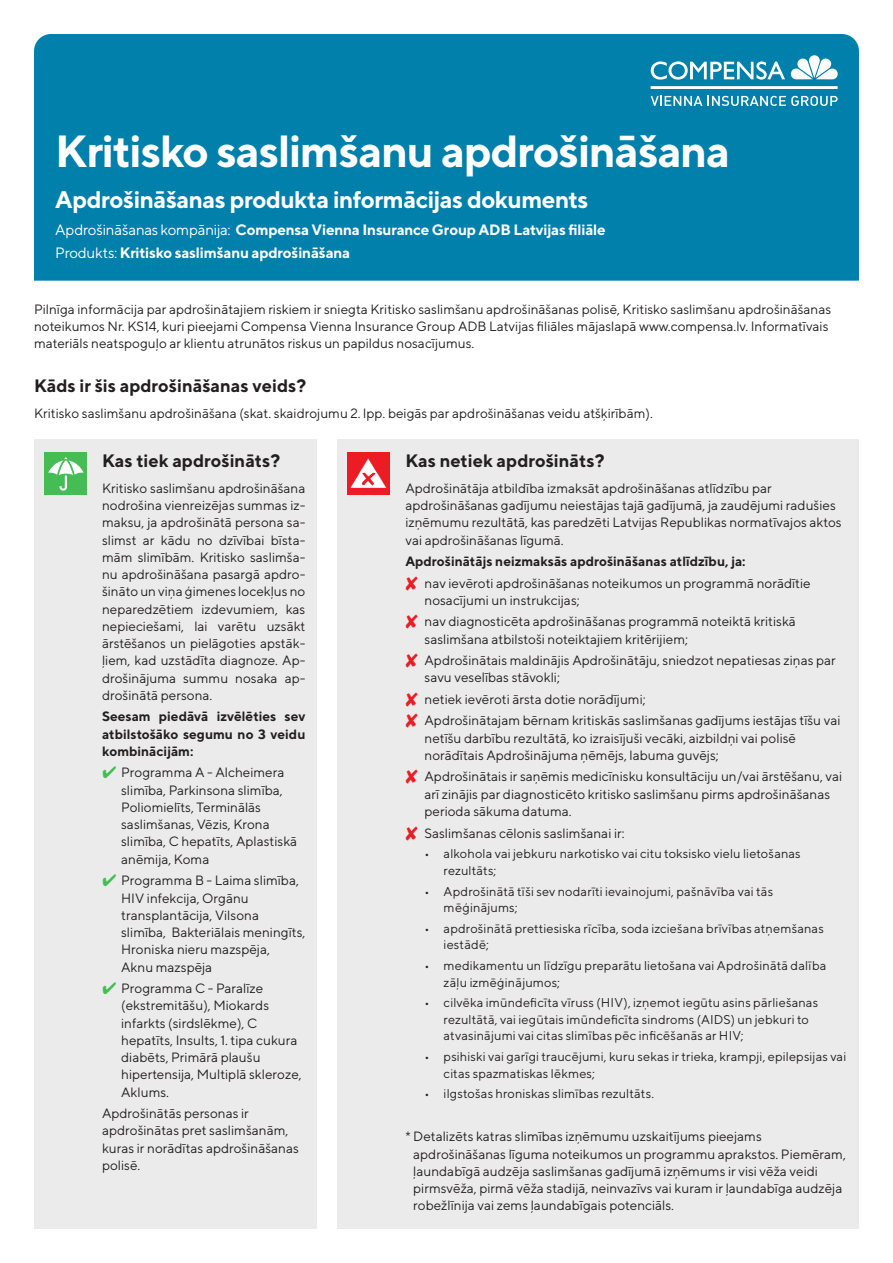
<style>
.page{position:relative;width:893px;height:1263px;background:#fff}
.page>*{position:absolute;margin:0;border:0;box-sizing:border-box;transform-origin:0 0}
.t1{font:700 45px "TT Norms";letter-spacing:-.025em;color:#fff}
.t2{font:700 24px "TT Norms";letter-spacing:-.025em;color:#fff}
.Prod2{font:700 18px "TT Norms";color:#231f20}
.t3{font:700 15px "TT Norms";letter-spacing:-.015em;color:#fff}
.Pamat_prod{font:13.5px/17.2px "TT Norms";color:#231f20}
.Pamat_prod-2{font:700 13.5px/17.2px "TT Norms";color:#231f20;text-align:justify}
.t4{font:12.75px/16.5px "TT Norms";letter-spacing:.01em;color:#231f20}
.s1{font-weight:400}
</style>
<div class="page">
<div style="left:34px;top:439px;width:282px;height:790px;background:#ebebeb"></div>
<div style="left:337px;top:439px;width:522px;height:790px;background:#ebebeb"></div>
<div style="left:34px;top:34px;width:825px;height:247px;background:#0080ab"></div>
<div style="left:45px;top:452px;width:42px;height:42px;background:#43bd54"></div>
<svg style="left:48px;top:457px;width:36px;height:34px"></svg>
<div style="left:347px;top:452px;width:43px;height:42px;background:#ed1c24"></div>
<svg style="left:350px;top:459px;width:36px;height:29px"></svg>
<hr style="left:651px;top:86px;width:187px;height:3px;background:#fff">
<svg style="left:651px;top:96px;width:51px;height:10px"></svg>
<svg style="left:708px;top:96px;width:130px;height:10px"></svg>
<svg style="left:651px;top:61px;width:134px;height:19px"></svg>
<svg style="left:791px;top:55px;width:47px;height:24px"></svg>
<p class="t1" style="left:55px;top:122px;width:676px">Kritisko saslimšanu apdrošināšana</p>
<p class="t2" style="left:55px;top:185px;width:535px">Apdrošināšanas produkta informācijas dokuments</p>
<p class="t3" style="left:55px;top:220px;width:552px"><span class="s1">Apdrošināšanas kompānija:</span> Compensa Vienna Insurance Group ADB Latvijas filiāle</p>
<p class="t3" style="left:55px;top:244px;width:296px"><span class="s1">Produkts:</span> Kritisko saslimšanu apdrošināšana</p>
<p class="Pamat_prod" style="left:34px;top:300px;width:799px">Pilnīga informācija par apdrošinātajiem riskiem ir sniegta Kritisko saslimšanu apdrošināšanas polisē, Kritisko saslimšanu apdrošināšanas noteikumos Nr. KS14, kuri pieejami Compensa Vienna Insurance Group ADB Latvijas filiāles mājaslapā www.compensa.lv. Informatīvais materiāls neatspoguļo ar klientu atrunātos riskus un papildus nosacījumus.</p>
<p class="Prod2" style="left:34px;top:374px;width:274px">Kāds ir šis apdrošināšanas veids?</p>
<p class="Pamat_prod" style="left:34px;top:404px;width:620px">Kritisko saslimšanu apdrošināšana (skat. skaidrojumu 2. lpp. beigās par apdrošināšanas veidu atšķirībām).</p>
<p class="Prod2" style="left:102px;top:449px;width:180px">Kas tiek apdrošināts?</p>
<p class="Pamat_prod" style="left:102px;top:479px;width:205px;text-align:justify">Kritisko saslimšanu apdrošināšana nodrošina vienreizējas summas iz&shy;maksu, ja apdrošinātā persona sa&shy;slimst ar kādu no dzīvībai bīsta&shy;mām slimībām. Kritisko saslimša&shy;nu apdrošināšana pasargā apdro&shy;šināto un viņa ģimenes locekļus no neparedzētiem izdevumiem, kas nepieciešami, lai varētu uzsākt ārstēšanos un pielāgoties apstāk&shy;ļiem, kad uzstādīta diagnoze. Ap&shy;drošinājuma summu nosaka ap&shy;drošinātā persona.</p>
<p class="Pamat_prod-2" style="left:102px;top:708px;width:205px">Seesam piedāvā izvēlēties sev atbilstošāko segumu no 3 veidu kombinācijām:</p>
<p class="Pamat_prod" style="left:121px;top:764px;width:178px">Programma A - Alcheimera slimība, Parkinsona slimība,<br>Poliomielīts, Terminālās saslimšanas, Vēzis, Krona slimība, C hepatīts, Aplastiskā anēmija, Koma</p>
<p class="Pamat_prod" style="left:121px;top:871px;width:186px">Programma B - Laima slimība,<br>HIV infekcija, Orgānu transplantācija, Vilsona slimība, Bakteriālais meningīts,<br>Hroniska nieru mazspēja,<br>Aknu mazspēja</p>
<p class="Pamat_prod" style="left:121px;top:979px;width:182px">Programma C - Paralīze (ekstremitāšu), Miokards infarkts (sirdslēkme), C hepatīts, Insults, 1. tipa cukura diabēts, Primārā plaušu hipertensija, Multiplā skleroze,<br>Aklums.</p>
<p class="Pamat_prod" style="left:102px;top:1104px;width:198px">Apdrošinātās personas ir apdrošinātas pret saslimšanām, kuras ir norādītas apdrošināšanas polisē.</p>
<p class="Prod2" style="left:405px;top:449px;width:201px">Kas netiek apdrošināts?</p>
<p class="Pamat_prod" style="left:405px;top:479px;width:438px">Apdrošinātāja atbildība izmaksāt apdrošināšanas atlīdzību par apdrošināšanas gadījumu neiestājas tajā gadījumā, ja zaudējumi radušies izņēmumu rezultātā, kas paredzēti Latvijas Republikas normatīvajos aktos vai apdrošināšanas līgumā.</p>
<p class="Pamat_prod-2" style="left:405px;top:552px;width:342px">Apdrošinātājs neizmaksās apdrošināšanas atlīdzību, ja:</p>
<p class="Pamat_prod" style="left:424px;top:574px;width:388px">nav ievēroti apdrošināšanas noteikumos un programmā norādītie nosacījumi un instrukcijas;</p>
<p class="Pamat_prod" style="left:424px;top:613px;width:373px">nav diagnosticēta apdrošināšanas programmā noteiktā kritiskā saslimšana atbilstoši noteiktajiem kritērijiem;</p>
<p class="Pamat_prod" style="left:424px;top:651px;width:413px">Apdrošinātais maldinājis Apdrošinātāju, sniedzot nepatiesas ziņas par savu veselības stāvokli;</p>
<p class="Pamat_prod" style="left:424px;top:690px;width:223px">netiek ievēroti ārsta dotie norādījumi;</p>
<p class="Pamat_prod" style="left:424px;top:712px;width:417px">Apdrošinātajam bērnam kritiskās saslimšanas gadījums iestājas tīšu vai netīšu darbību rezultātā, ko izraisījuši vecāki, aizbildņi vai polisē norādītais Apdrošinājuma ņēmējs, labuma guvējs;</p>
<p class="Pamat_prod" style="left:424px;top:768px;width:419px">Apdrošinātais ir saņēmis medicīnisku konsultāciju un/vai ārstēšanu, vai arī zinājis par diagnosticēto kritisko saslimšanu pirms apdrošināšanas perioda sākuma datuma.</p>
<p class="Pamat_prod" style="left:424px;top:824px;width:202px">Saslimšanas cēlonis saslimšanai ir:</p>
<p class="t4" style="left:444px;top:845px;width:359px;text-indent:-19px">• alkohola vai jebkuru narkotisko vai citu toksisko vielu lietošanas rezultāts;</p>
<p class="t4" style="left:444px;top:882px;width:331px;text-indent:-19px">• Apdrošinātā tīši sev nodarīti ievainojumi, pašnāvība vai tās mēģinājums;</p>
<p class="t4" style="left:444px;top:920px;width:382px;text-indent:-19px">• apdrošinātā prettiesiska rīcība, soda izciešana brīvības atņemšanas iestādē;</p>
<p class="t4" style="left:444px;top:957px;width:384px;text-indent:-19px">• medikamentu un līdzīgu preparātu lietošana vai Apdrošinātā dalība zāļu izmēģinājumos;</p>
<p class="t4" style="left:444px;top:994px;width:376px;text-indent:-19px">• cilvēka imūndeficīta vīruss (HIV), izņemot iegūtu asins pārliešanas rezultātā, vai iegūtais imūndeficīta sindroms (AIDS) un jebkuri to atvasinājumi vai citas slimības pēc inficēšanās ar HIV;</p>
<p class="t4" style="left:444px;top:1048px;width:404px;text-indent:-19px">• psihiski vai garīgi traucējumi, kuru sekas ir trieka, krampji, epilepsijas vai citas spazmatiskas lēkmes;</p>
<p class="t4" style="left:424px;top:1085px;width:231px">• ilgstošas hroniskas slimības rezultāts.</p>
<p class="Pamat_prod" style="left:413px;top:1128px;width:434px;text-indent:-8px">* Detalizēts katras slimības izņēmumu uzskaitījums pieejams apdrošināšanas līguma noteikumos un programmu aprakstos. Piemēram, ļaundabīgā audzēja saslimšanas gadījumā izņēmums ir visi vēža veidi pirmsvēža, pirmā vēža stadijā, neinvazīvs vai kuram ir ļaundabīga audzēja robežlīnija vai zems ļaundabīgais potenciāls.</p>
</div>
